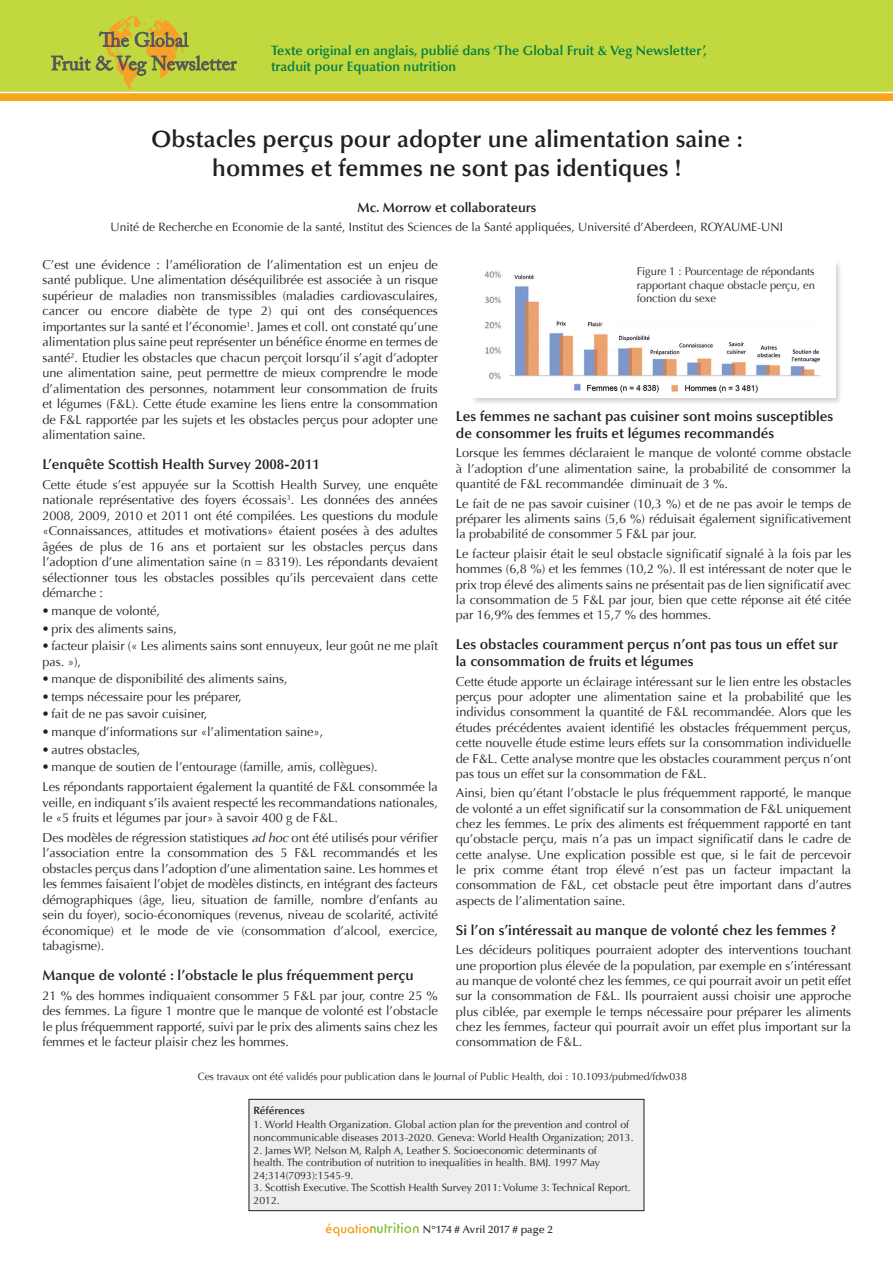
<style>
.page{position:relative;width:893px;height:1263px;background:#fff}
.page>*{position:absolute;margin:0;border:0;box-sizing:border-box;transform-origin:0 0}
.t1{font:600 24px/28.8px "Optima LT Std";color:#231f20;text-align:center}
.t2{font:600 14.25px/17.1px "Optima LT Std";color:#231f20}
.t3{font:600 13.5px/16.2px "Optima LT Std";color:#007d43}
.t4{font:600 13.5px "Optima LT Std";color:#231f20}
.t5{font:12.75px/15.5px "Optima LT Std";letter-spacing:-.005em;color:#231f20;text-align:justify}
.t6{font:12px "Optima LT Std";color:#231f20}
.t7{font:11.25px/13.5px "Optima LT Std";letter-spacing:-.005em;color:#231f20;text-align:justify}
.t8{font:500 10.8px "Optima";color:#231f20}
.t9{font:10.5px/12.6px "Optima LT Std";color:#231f20}
.t10{font:600 10.5px "Optima LT Std";color:#231f20}
.s1{font-family:"Optima";font-weight:500}
.s2{font-style:italic}
</style>
<div class="page">
<div style="left:0;top:0;width:893px;height:101px;background:#f9a51b"></div>
<div style="left:0;top:0;width:893px;height:92px;background:#c2d83f"></div>
<hr style="left:0;top:92px;width:893px;height:1px;background:#fff">
<svg style="left:326px;top:1222px;width:93px;height:14px"></svg>
<svg style="left:52px;top:16px;width:185px;height:74px"></svg>
<div style="left:249px;top:1099px;width:395px;height:112px;background:#eeeeef"></div>
<div style="left:249px;top:1099px;width:395px;height:112px;border:1px solid #231f20"></div>
<div style="left:470px;top:260px;width:373px;height:145px;background:#231f20;opacity:.2"></div>
<img style="left:472px;top:261px;width:363px;height:137px">
<p class="t3" style="left:271px;top:42px;width:437px">Texte original en anglais, publié dans ‘The Global Fruit &amp; Veg Newsletter’, traduit pour Equation nutrition</p>
<h1 class="t1" style="left:151px;top:125px;width:594px">Obstacles perçus pour adopter une alimentation saine : hommes et femmes ne sont pas identiques !</h1>
<p class="t4" style="left:357px;top:199px;width:180px">Mc. Morrow et collaborateurs</p>
<p class="t6" style="left:111px;top:219px;width:674px">Unité de Recherche en Economie de la santé, Institut des Sciences de la Santé appliquées, Université d’Aberdeen, ROYAUME-UNI</p>
<p class="t5" style="left:43px;top:257px;width:397px">C’est une évidence : l’amélioration de l’alimentation est un enjeu de santé publique. Une alimentation déséquilibrée est associée à un risque supérieur de maladies non transmissibles (maladies cardiovasculaires, cancer ou encore diabète de type 2) qui ont des conséquences importantes sur la santé et l’économie<sup>1</sup>. James et coll. ont constaté qu’une alimentation plus saine peut représenter un bénéfice énorme en termes de santé<sup>2</sup>. Etudier les obstacles que chacun perçoit lorsqu’il s’agit d’adopter une alimentation saine, peut permettre de mieux comprendre le mode d’alimentation des personnes, notamment leur consommation de fruits et légumes (F&amp;L). Cette étude examine les liens entre la consommation de F&amp;L rapportée par les sujets et les obstacles perçus pour adopter une alimentation saine.</p>
<p class="t2" style="left:43px;top:456px;width:279px">L’enquête Scottish Health Survey 2008-2011</p>
<p class="t5" style="left:43px;top:477px;width:397px">Cette étude s’est appuyée sur la Scottish Health Survey, une enquête nationale représentative des foyers écossais<sup>3</sup>. Les données des années 2008, 2009, 2010 et 2011 ont été compilées. Les questions du module «Connaissances, attitudes et motivations» étaient posées à des adultes âgées de plus de 16 ans et portaient sur les obstacles perçus dans l’adoption d’une alimentation saine (n = 8319). Les répondants devaient sélectionner tous les obstacles possibles qu’ils percevaient dans cette démarche :</p>
<p class="t5" style="left:43px;top:603px;width:119px"><span class="s1">•</span> manque de volonté,</p>
<p class="t5" style="left:43px;top:621px;width:136px"><span class="s1">•</span> prix des aliments sains,</p>
<p class="t5" style="left:43px;top:638px;width:397px"><span class="s1">•</span> facteur plaisir (« Les aliments sains sont ennuyeux, leur goût ne me plaît pas. »),</p>
<p class="t5" style="left:43px;top:671px;width:247px"><span class="s1">•</span> manque de disponibilité des aliments sains,</p>
<p class="t5" style="left:43px;top:689px;width:201px"><span class="s1">•</span> temps nécessaire pour les préparer,</p>
<p class="t5" style="left:43px;top:707px;width:166px"><span class="s1">•</span> fait de ne pas savoir cuisiner,</p>
<p class="t5" style="left:43px;top:724px;width:282px"><span class="s1">•</span> manque d’informations sur «l’alimentation saine»,</p>
<p class="t5" style="left:43px;top:742px;width:99px"><span class="s1">•</span> autres obstacles,</p>
<p class="t5" style="left:43px;top:757px;width:397px;line-height:19.8px"><span class="s1">•</span> manque de soutien de l’entourage (famille, amis, collègues).<br>Les répondants rapportaient également la quantité de F&amp;L consommée la</p>
<p class="t5" style="left:43px;top:795px;width:397px">veille, en indiquant s’ils avaient respecté les recommandations nationales, le «5 fruits et légumes par jour» à savoir 400 g de F&amp;L.</p>
<p class="t5" style="left:43px;top:830px;width:397px">Des modèles de régression statistiques <span class="s2">ad hoc</span> ont été utilisés pour vérifier l’association entre la consommation des 5 F&amp;L recommandés et les obstacles perçus dans l’adoption d’une alimentation saine. Les hommes et les femmes faisaient l’objet de modèles distincts, en intégrant des facteurs démographiques (âge, lieu, situation de famille, nombre d’enfants au sein du foyer), socio-économiques (revenus, niveau de scolarité, activité économique) et le mode de vie (consommation d’alcool, exercice, tabagisme).</p>
<p class="t2" style="left:43px;top:967px;width:373px">Manque de volonté : l’obstacle le plus fréquemment perçu</p>
<p class="t5" style="left:43px;top:988px;width:397px">21 % des hommes indiquaient consommer 5 F&amp;L par jour, contre 25 % des femmes. La figure 1 montre que le manque de volonté est l’obstacle le plus fréquemment rapporté, suivi par le prix des aliments sains chez les femmes et le facteur plaisir chez les hommes.</p>
<p class="t7" style="left:637px;top:265px;width:180px">Figure 1 : Pourcentage de répondants rapportant chaque obstacle perçu, en fonction du sexe</p>
<p class="t2" style="left:456px;top:407px;width:379px">Les femmes ne sachant pas cuisiner sont moins susceptibles de consommer les fruits et légumes recommandés</p>
<p class="t5" style="left:456px;top:445px;width:397px">Lorsque les femmes déclaraient le manque de volonté comme obstacle à l’adoption d’une alimentation saine, la probabilité de consommer la quantité de F&amp;L recommandée diminuait de 3 %.</p>
<p class="t5" style="left:456px;top:496px;width:397px">Le fait de ne pas savoir cuisiner (10,3 %) et de ne pas avoir le temps de préparer les aliments sains (5,6 %) réduisait également significativement la probabilité de consommer 5 F&amp;L par jour.</p>
<p class="t5" style="left:456px;top:546px;width:397px">Le facteur plaisir était le seul obstacle significatif signalé à la fois par les hommes (6,8 %) et les femmes (10,2 %). Il est intéressant de noter que le prix trop élevé des aliments sains ne présentait pas de lien significatif avec la consommation de 5 F&amp;L par jour, bien que cette réponse ait été citée par 16,9% des femmes et 15,7 % des hommes.</p>
<p class="t2" style="left:456px;top:636px;width:384px">Les obstacles couramment perçus n’ont pas tous un effet sur la consommation de fruits et légumes</p>
<p class="t5" style="left:456px;top:674px;width:397px">Cette étude apporte un éclairage intéressant sur le lien entre les obstacles perçus pour adopter une alimentation saine et la probabilité que les individus consomment la quantité de F&amp;L recommandée. Alors que les études précédentes avaient identifié les obstacles fréquemment perçus, cette nouvelle étude estime leurs effets sur la consommation individuelle de F&amp;L. Cette analyse montre que les obstacles couramment perçus n’ont pas tous un effet sur la consommation de F&amp;L.</p>
<p class="t5" style="left:456px;top:786px;width:397px">Ainsi, bien qu’étant l’obstacle le plus fréquemment rapporté, le manque de volonté a un effet significatif sur la consommation de F&amp;L uniquement chez les femmes. Le prix des aliments est fréquemment rapporté en tant qu’obstacle perçu, mais n’a pas un impact significatif dans le cadre de cette analyse. Une explication possible est que, si le fait de percevoir le prix comme étant trop élevé n’est pas un facteur impactant la consommation de F&amp;L, cet obstacle peut être important dans d’autres aspects de l’alimentation saine.</p>
<p class="t2" style="left:456px;top:921px;width:381px">Si l’on s’intéressait au manque de volonté chez les femmes ?</p>
<p class="t5" style="left:456px;top:942px;width:397px">Les décideurs politiques pourraient adopter des interventions touchant une proportion plus élevée de la population, par exemple en s’intéressant au manque de volonté chez les femmes, ce qui pourrait avoir un petit effet sur la consommation de F&amp;L. Ils pourraient aussi choisir une approche plus ciblée, par exemple le temps nécessaire pour préparer les aliments chez les femmes, facteur qui pourrait avoir un effet plus important sur la consommation de F&amp;L.</p>
<p class="t9" style="left:198px;top:1071px;width:491px">Ces travaux ont été validés pour publication dans le Journal of Public Health, doi : 10.1093/pubmed/fdw038</p>
<p class="t10" style="left:254px;top:1104px;width:53px">Références</p>
<p class="t9" style="left:254px;top:1119px;width:382px">1. World Health Organization. Global action plan for the prevention and control of noncommunicable diseases 2013-2020. Geneva: World Health Organization; 2013.</p>
<p class="t9" style="left:254px;top:1144px;width:348px">2. James WP, Nelson M, Ralph A, Leather S. Socioeconomic determinants of health. The contribution of nutrition to inequalities in health. BMJ. 1997 May<br>24;314(7093):1545-9.</p>
<p class="t9" style="left:254px;top:1182px;width:379px">3. Scottish Executive. The Scottish Health Survey 2011: Volume 3: Technical Report.<br>2012.</p>
<p class="t8" style="left:423px;top:1224px;width:131px">N°174 # Avril 2017 # page 2</p>
</div>
